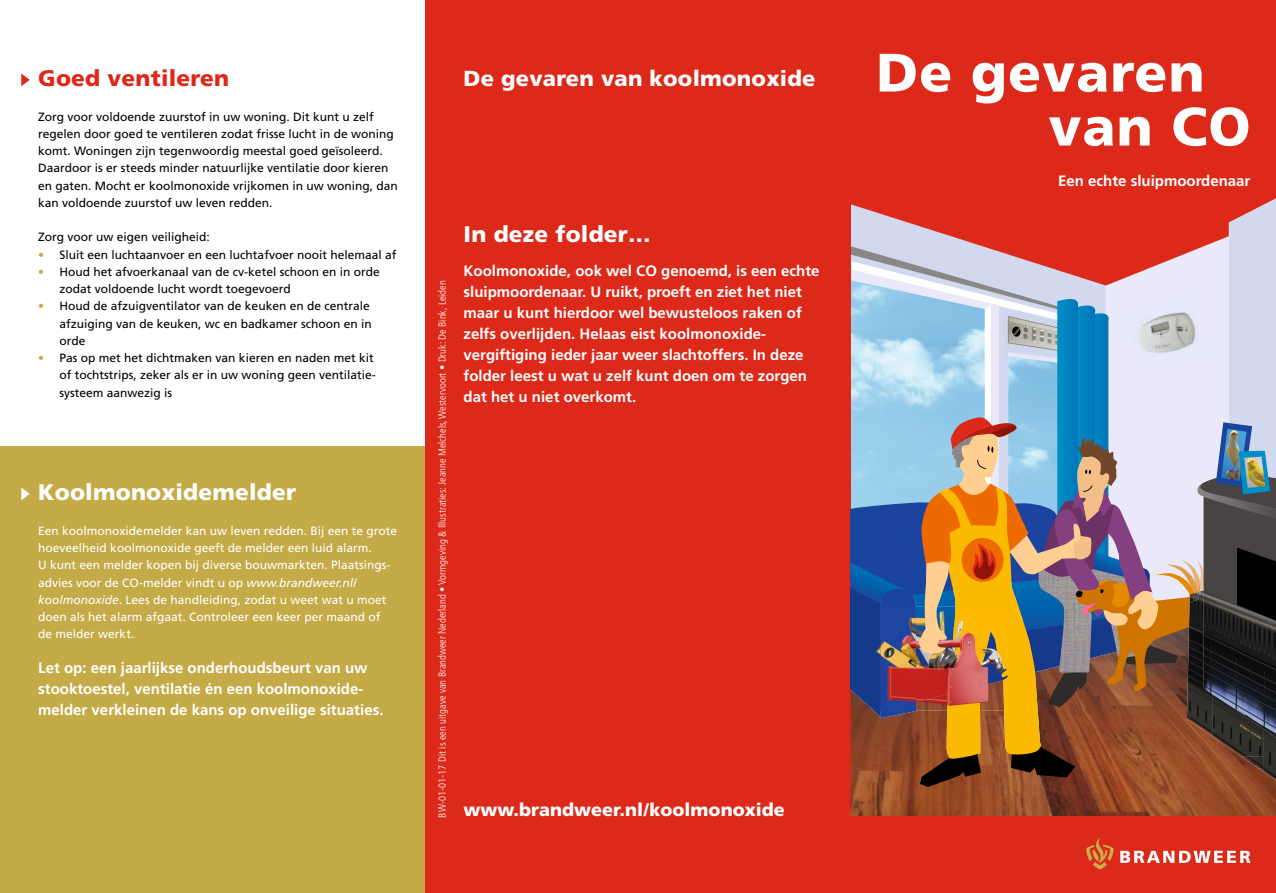
<style>
.page{position:relative;width:1276px;height:893px;background:#fff}
.page>*{position:absolute;margin:0;border:0;box-sizing:border-box;transform-origin:0 0}
.t1{font:900 54px/54px "Frutiger LT Std";letter-spacing:.02em;color:#fff}
.t2{font:900 22.5px "Frutiger LT Std";letter-spacing:.01em;color:#fff}
.t3{font:900 22.5px "Frutiger LT Std";letter-spacing:.01em;color:#dc2919}
.t4{font:900 21.75px "Frutiger LT Std";letter-spacing:.01em;color:#fff}
.t5{font:900 18px "Frutiger LT Std";color:#fff}
.t6{font:700 15px/21px "Frutiger LT Std";color:#fff}
.t7{font:12px/17.2px "Frutiger LT Std";color:#000}
.t8{font:12px/17.2px "Frutiger LT Std";color:#fff}
.t9{font:300 condensed 10.5px "Frutiger LT Std";color:#fff}
.s1{color:#c5aa48}
.s2{font-style:italic}
</style>
<div class="page">
<div style="left:0;top:446px;width:425px;height:447px;background:#c5aa48"></div>
<div style="left:425px;top:0;width:425px;height:893px;background:#dc2919"></div>
<img style="left:850px;top:787px;width:426px;height:29px">
<img style="left:850px;top:286px;width:426px;height:501px">
<div style="left:784px;top:816px;width:492px;height:77px;background:#dc2919"></div>
<svg style="left:850px;top:0;width:426px;height:286px;background:#db4135"></svg>
<svg style="left:21px;top:487px;width:9px;height:13px"></svg>
<svg style="left:21px;top:73px;width:9px;height:13px"></svg>
<svg style="left:1120px;top:851px;width:130px;height:12px"></svg>
<svg style="left:1086px;top:838px;width:27px;height:31px"></svg>
<h2 class="t3" style="left:38px;top:65px;width:192px">Goed ventileren</h2>
<p class="t7" style="left:38px;top:108px;width:361px">Zorg voor voldoende zuurstof in uw woning. Dit kunt u zelf regelen door goed te ventileren zodat frisse lucht in de woning komt. Woningen zijn tegenwoordig meestal goed geïsoleerd.<br>Daardoor is er steeds minder natuurlijke ventilatie door kieren en gaten. Mocht er koolmonoxide vrijkomen in uw woning, dan kan voldoende zuurstof uw leven redden.</p>
<p class="t7" style="left:38px;top:229px;width:173px">Zorg voor uw eigen veiligheid:</p>
<p class="t7" style="left:38px;top:246px;width:360px"><span class="s1">•</span> Sluit een luchtaanvoer en een luchtafvoer nooit helemaal af</p>
<p class="t7" style="left:60px;top:263px;width:322px;text-indent:-21px"><span class="s1">•</span> Houd het afvoerkanaal van de cv-ketel schoon en in orde zodat voldoende lucht wordt toegevoerd</p>
<p class="t7" style="left:60px;top:298px;width:314px;text-indent:-21px"><span class="s1">•</span> Houd de afzuigventilator van de keuken en de centrale afzuiging van de keuken, wc en badkamer schoon en in orde</p>
<p class="t7" style="left:60px;top:349px;width:317px;text-align:justify;text-indent:-21px"><span class="s1">•</span> Pas op met het dichtmaken van kieren en naden met kit of tochtstrips, zeker als er in uw woning geen ventilatie&shy;systeem aanwezig is</p>
<h2 class="t2" style="left:38px;top:479px;width:259px">Koolmonoxidemelder</h2>
<p class="t8" style="left:38px;top:522px;width:360px">Een koolmonoxidemelder kan uw leven redden. Bij een te grote hoeveelheid koolmonoxide geeft de melder een luid alarm.<br>U kunt een melder kopen bij diverse bouwmarkten. Plaatsings&shy;advies voor de CO-melder vindt u op <span class="s2">www.brandweer.nl/ koolmonoxide</span>. Lees de handleiding, zodat u weet wat u moet doen als het alarm afgaat. Controleer een keer per maand of de melder werkt.</p>
<p class="t6" style="left:38px;top:657px;width:347px">Let op: een jaarlijkse onderhoudsbeurt van uw stooktoestel, ventilatie én een koolmonoxide&shy;melder verkleinen de kans op onveilige situaties.</p>
<h3 class="t4" style="left:463px;top:66px;width:353px">De gevaren van koolmonoxide</h3>
<p class="t9" style="left:436px;top:817px;width:538px;rotate:-90deg">BW-01-01-17 Dit is een uitgave van Brandweer Nederland • Vormgeving &amp; Illustraties: Jeanne Melchels, Westervoort • Druk: De Bink, Leiden</p>
<h2 class="t2" style="left:463px;top:220px;width:189px">In deze folder…</h2>
<p class="t6" style="left:463px;top:260px;width:357px">Koolmonoxide, ook wel CO genoemd, is een echte sluipmoordenaar. U ruikt, proeft en ziet het niet maar u kunt hierdoor wel bewusteloos raken of zelfs overlijden. Helaas eist koolmonoxide&shy;vergiftiging ieder jaar weer slachtoffers. In deze folder leest u wat u zelf kunt doen om te zorgen dat het u niet overkomt.</p>
<h3 class="t5" style="left:463px;top:799px;width:323px">www.brandweer.nl/koolmonoxide</h3>
<h1 class="t1" style="left:1048px;top:46px;width:203px;text-indent:-172px">De gevaren van CO</h1>
<p class="t6" style="left:1058px;top:170px;width:194px">Een echte sluipmoordenaar</p>
</div>
